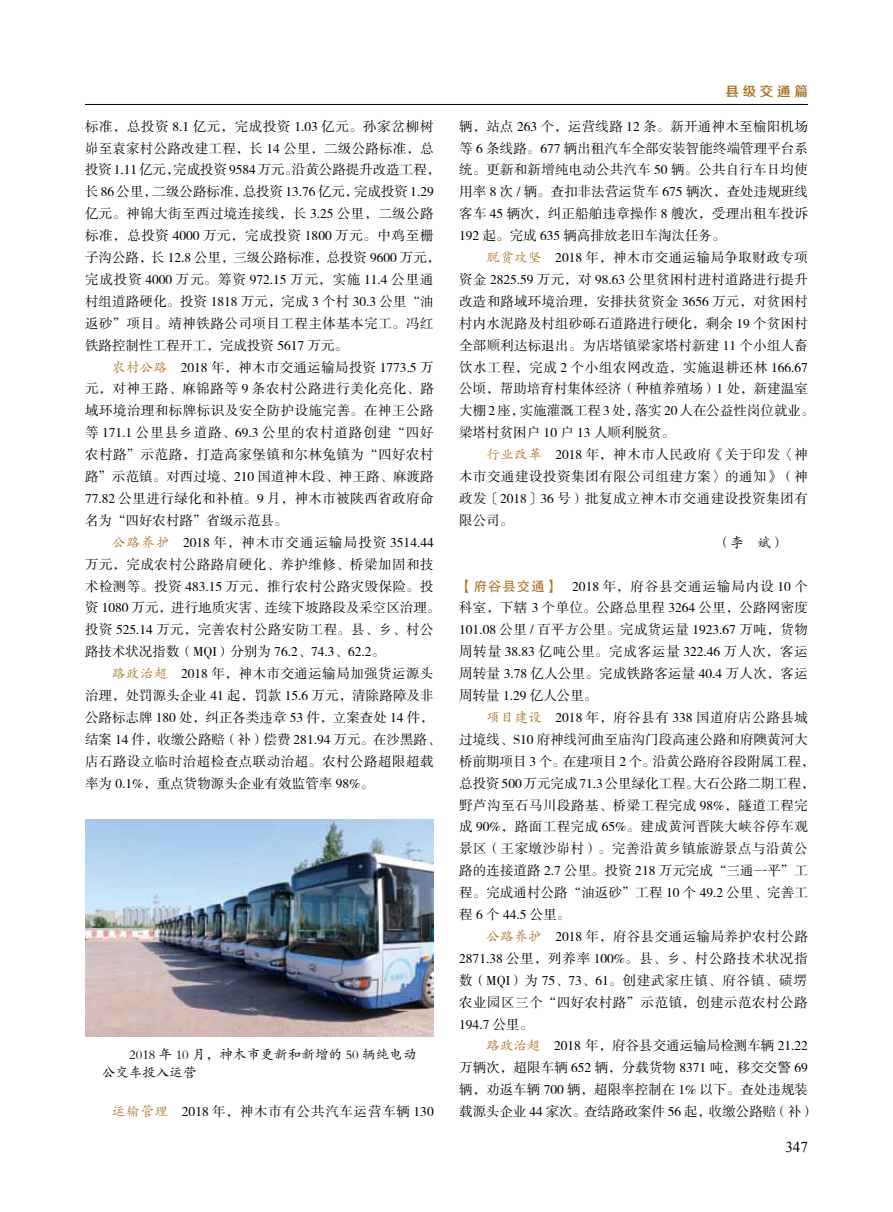
<style>
.page{position:relative;width:893px;height:1212px;background:#fff}
.page>*{position:absolute;margin:0;border:0;box-sizing:border-box;transform-origin:0 0}
.t1{font:15px "Times New Roman";color:#000}
.t2{font:13.5px/21.9px "FZSSK GBK1 0";letter-spacing:.005em;color:#000}
.t3{font:13.5px/21.9px "FZSSK GBK1 0";letter-spacing:.035em;color:#000}
.t4{font:13.5px/18px "FZKTK GBK1 0";letter-spacing:.005em;color:#000}
.t5{font:13.5px "FZSSK GBK1 0";letter-spacing:.055em;color:#000}
.t6{font:13.5px "FZZZHONGJW GB1 0";letter-spacing:.275em;color:#aa7322}
.s1{font-family:"FZKTK GBK1 0";color:#aa7322}
.s2{font-family:"FZHTK GBK1 0";color:#aa7322}
</style>
<div class="page">
<hr style="left:85px;top:104px;width:723px;height:1px;background:#000">
<img style="left:85px;top:819px;width:349px;height:217px">
<p class="t2" style="left:85px;top:116px;width:357px">标准，总投资 8.1 亿元，完成投资 1.03 亿元。孙家岔柳树峁至袁家村公路改建工程，长 14 公里，二级公路标准，总投资 1.11亿元，完成投资 9584万元。沿黄公路提升改造工程，长 86 公里，二级公路标准，总投资 13.76 亿元，完成投资 1.29亿元。神锦大街至西过境连接线，长 3.25 公里，二级公路标准，总投资 4000 万元，完成投资 1800 万元。中鸡至栅子沟公路，长 12.8 公里，三级公路标准，总投资 9600 万元，完成投资 4000 万元。筹资 972.15 万元，实施 11.4 公里通村组道路硬化。投资 1818 万元，完成 3 个村 30.3 公里“油返砂”项目。靖神铁路公司项目工程主体基本完工。冯红铁路控制性工程开工，完成投资 5617 万元。</p>
<p class="t2" style="left:85px;top:357px;width:350px;text-align:justify;text-indent:27px"><span class="s1">农村公路　</span>2018 年，神木市交通运输局投资 1773.5 万元，对神王路、麻锦路等 9 条农村公路进行美化亮化、路域环境治理和标牌标识及安全防护设施完善。在神王公路等 171.1 公里县乡道路、69.3 公里的农村道路创建“四好农村路”示范路，打造高家堡镇和尔林兔镇为“四好农村路”示范镇。对西过境、210 国道神木段、神王路、麻渡路77.82 公里进行绿化和补植。9 月，神木市被陕西省政府命名为“四好农村路”省级示范县。</p>
<p class="t3" style="left:85px;top:532px;width:357px;text-indent:27px"><span class="s1">公路养护　</span>2018 年，神木市交通运输局投资 3514.44万元，完成农村公路路肩硬化、养护维修、桥梁加固和技术检测等。投资 483.15 万元，推行农村公路灾毁保险。投资 1080 万元，进行地质灾害、连续下坡路段及采空区治理。投资 525.14 万元，完善农村公路安防工程。县、乡、村公路技术状况指数（MQI）分别为 76.2、74.3、62.2。</p>
<p class="t2" style="left:85px;top:663px;width:357px;text-indent:27px"><span class="s1">路政治超　</span>2018 年，神木市交通运输局加强货运源头治理，处罚源头企业 41 起，罚款 15.6 万元，清除路障及非公路标志牌 180 处，纠正各类违章 53 件，立案查处 14 件，结案 14 件，收缴公路赔（补）偿费 281.94 万元。在沙黑路、店石路设立临时治超检查点联动治超。农村公路超限超载率为 0.1%，重点货物源头企业有效监管率 98%。</p>
<p class="t4" style="left:102px;top:1045px;width:316px;text-indent:27px">2018 年 10 月，神木市更新和新增的 50 辆纯电动公交车投入运营</p>
<p class="t5" style="left:112px;top:1105px;width:323px"><span class="s1">运输管理　</span>2018 年，神木市有公共汽车运营车辆 130</p>
<p class="t6" style="left:725px;top:84px;width:84px">县级交通篇</p>
<p class="t2" style="left:459px;top:116px;width:350px;text-align:justify">辆，站点 263 个，运营线路 12 条。新开通神木至榆阳机场等 6 条线路。677 辆出租汽车全部安装智能终端管理平台系统。更新和新增纯电动公共汽车 50 辆。公共自行车日均使用率 8 次 / 辆。查扣非法营运货车 675 辆次，查处违规班线客车 45 辆次，纠正船舶违章操作 8 艘次，受理出租车投诉192 起。完成 635 辆高排放老旧车淘汰任务。</p>
<p class="t2" style="left:459px;top:247px;width:357px;text-indent:27px"><span class="s1">脱贫攻坚　</span>2018 年，神木市交通运输局争取财政专项资金 2825.59 万元，对 98.63 公里贫困村进村道路进行提升改造和路域环境治理，安排扶贫资金 3656 万元，对贫困村村内水泥路及村组砂砾石道路进行硬化，剩余 19 个贫困村全部顺利达标退出。为店塔镇梁家塔村新建 11 个小组人畜饮水工程，完成 2 个小组农网改造，实施退耕还林 166.67公顷，帮助培育村集体经济（种植养殖场）1 处，新建温室大棚 2 座，实施灌溉工程 3 处，落实 20 人在公益性岗位就业。梁塔村贫困户 10 户 13 人顺利脱贫。</p>
<p class="t2" style="left:459px;top:444px;width:350px;text-align:justify;text-indent:27px"><span class="s1">行业改革　</span>2018 年，神木市人民政府《关于印发〈神木市交通建设投资集团有限公司组建方案〉的通知》（神政发〔2018〕36 号）批复成立神木市交通建设投资集团有限公司。</p>
<p class="t4" style="left:717px;top:533px;width:69px">（李　斌）</p>
<p class="t2" style="left:459px;top:576px;width:350px;text-align:justify"><span class="s2">【府谷县交通】　</span>2018 年，府谷县交通运输局内设 10 个科室，下辖 3 个单位。公路总里程 3264 公里，公路网密度101.08 公里 / 百平方公里。完成货运量 1923.67 万吨，货物周转量 38.83 亿吨公里。完成客运量 322.46 万人次，客运周转量 3.78 亿人公里。完成铁路客运量 40.4 万人次，客运周转量 1.29 亿人公里。</p>
<p class="t2" style="left:459px;top:707px;width:357px;text-indent:27px"><span class="s1">项目建设　</span>2018 年，府谷县有 338 国道府店公路县城过境线、S10 府神线河曲至庙沟门段高速公路和府隩黄河大桥前期项目 3 个。在建项目 2 个。沿黄公路府谷段附属工程，总投资 500万元完成 71.3公里绿化工程。大石公路二期工程，野芦沟至石马川段路基、桥梁工程完成 98%，隧道工程完成 90%，路面工程完成 65%。建成黄河晋陕大峡谷停车观景区（王家墩沙峁村）。完善沿黄乡镇旅游景点与沿黄公路的连接道路 2.7 公里。投资 218 万元完成“三通一平”工程。完成通村公路“油返砂”工程 10 个 49.2 公里、完善工程 6 个 44.5 公里。</p>
<p class="t2" style="left:459px;top:926px;width:350px;text-align:justify;text-indent:27px"><span class="s1">公路养护　</span>2018 年，府谷县交通运输局养护农村公路2871.38 公里，列养率 100%。县、乡、村公路技术状况指数（MQI）为 75、73、61。创建武家庄镇、府谷镇、碛塄农业园区三个“四好农村路”示范镇，创建示范农村公路194.7 公里。</p>
<p class="t2" style="left:459px;top:1035px;width:357px;text-indent:27px"><span class="s1">路政治超　</span>2018 年，府谷县交通运输局检测车辆 21.22万辆次，超限车辆 652 辆，分载货物 8371 吨，移交交警 69辆，劝返车辆 700 辆，超限率控制在 1% 以下。查处违规装载源头企业 44 家次。查结路政案件 56 起，收缴公路赔（补）</p>
<p class="t1" style="left:785px;top:1137px;width:24px">347</p>
</div>
